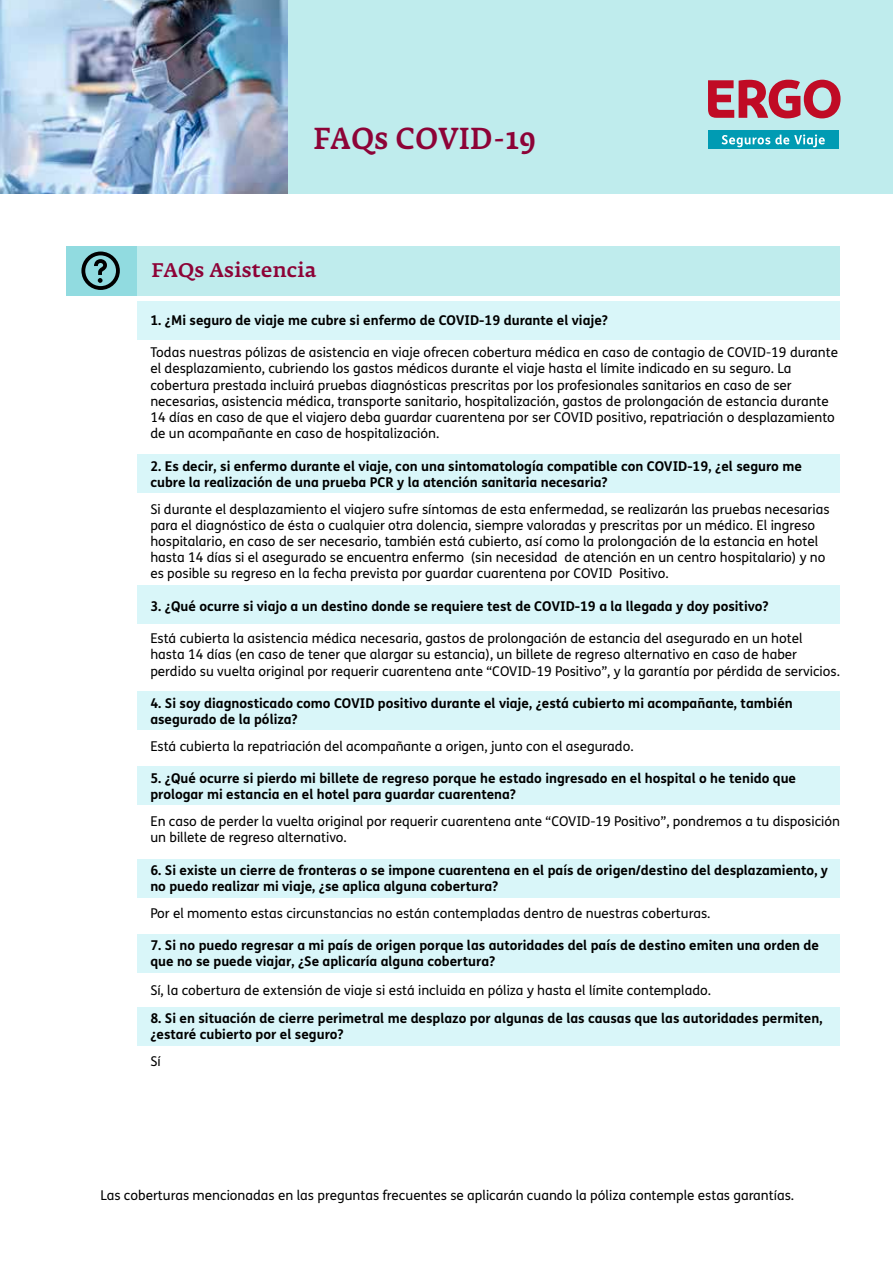
<style>
.page{position:relative;width:893px;height:1263px;background:#fff}
.page>*{position:absolute;margin:0;border:0;box-sizing:border-box;transform-origin:0 0}
.t1{font:500 30px "Fedra Serif A Pro";letter-spacing:.02em;color:#8d0337;scale:.92 1}
.t2{font:500 19.5px "Fedra Serif A Pro";letter-spacing:.02em;color:#8d0337}
.t3{font:13.5px/16.2px "FS Me";color:#000}
.t4{font:700 13.5px/16.2px "FS Me";color:#000}
</style>
<div class="page">
<div style="left:107px;top:0;width:786px;height:194px;background:#bfeced"></div>
<svg style="left:708px;top:80px;width:132px;height:38px"></svg>
<div style="left:708px;top:130px;width:130px;height:19px;background:#009bb3"></div>
<svg style="left:722px;top:134px;width:103px;height:13px"></svg>
<img style="left:0;top:0;width:287px;height:194px">
<div style="left:66px;top:246px;width:72px;height:49px;background:#91dbe0"></div>
<div style="left:138px;top:246px;width:702px;height:49px;background:#bfeced"></div>
<div style="left:138px;top:301px;width:702px;height:39px;background:#d9f6f9"></div>
<div style="left:138px;top:454px;width:702px;height:39px;background:#d9f6f9"></div>
<div style="left:138px;top:585px;width:702px;height:39px;background:#d9f6f9"></div>
<div style="left:138px;top:691px;width:702px;height:39px;background:#d9f6f9"></div>
<div style="left:138px;top:766px;width:702px;height:39px;background:#d9f6f9"></div>
<div style="left:138px;top:859px;width:702px;height:39px;background:#d9f6f9"></div>
<div style="left:138px;top:934px;width:702px;height:39px;background:#d9f6f9"></div>
<div style="left:138px;top:1007px;width:702px;height:39px;background:#d9f6f9"></div>
<svg style="left:81px;top:252px;width:39px;height:38px"></svg>
<h1 class="t1" style="left:313px;top:121px;width:243px">FAQs COVID-19</h1>
<h2 class="t2" style="left:151px;top:259px;width:166px">FAQs Asistencia</h2>
<p class="t4" style="left:150px;top:311px;width:459px">1. ¿Mi seguro de viaje me cubre si enfermo de COVID-19 durante el viaje?</p>
<p class="t3" style="left:150px;top:344px;width:689px">Todas nuestras pólizas de asistencia en viaje ofrecen cobertura médica en caso de contagio de COVID-19 durante el desplazamiento, cubriendo los gastos médicos durante el viaje hasta el límite indicado en su seguro. La cobertura prestada incluirá pruebas diagnósticas prescritas por los profesionales sanitarios en caso de ser necesarias, asistencia médica, transporte sanitario, hospitalización, gastos de prolongación de estancia durante 14 días en caso de que el viajero deba guardar cuarentena por ser COVID positivo, repatriación o desplazamiento de un acompañante en caso de hospitalización.</p>
<p class="t4" style="left:150px;top:457px;width:653px">2. Es decir, si enfermo durante el viaje, con una sintomatología compatible con COVID-19, ¿el seguro me cubre la realización de una prueba PCR y la atención sanitaria necesaria?</p>
<p class="t3" style="left:150px;top:500px;width:681px">Si durante el desplazamiento el viajero sufre síntomas de esta enfermedad, se realizarán las pruebas necesarias para el diagnóstico de ésta o cualquier otra dolencia, siempre valoradas y prescritas por un médico. El ingreso hospitalario, en caso de ser necesario, también está cubierto, así como la prolongación de la estancia en hotel hasta 14 días si el asegurado se encuentra enfermo (sin necesidad de atención en un centro hospitalario) y no es posible su regreso en la fecha prevista por guardar cuarentena por COVID Positivo.</p>
<p class="t4" style="left:150px;top:597px;width:620px">3. ¿Qué ocurre si viajo a un destino donde se requiere test de COVID-19 a la llegada y doy positivo?</p>
<p class="t3" style="left:150px;top:630px;width:691px">Está cubierta la asistencia médica necesaria, gastos de prolongación de estancia del asegurado en un hotel hasta 14 días (en caso de tener que alargar su estancia), un billete de regreso alternativo en caso de haber perdido su vuelta original por requerir cuarentena ante “COVID-19 Positivo”, y la garantía por pérdida de servicios.</p>
<p class="t4" style="left:150px;top:694px;width:644px">4. Si soy diagnosticado como COVID positivo durante el viaje, ¿está cubierto mi acompañante, también asegurado de la póliza?</p>
<p class="t3" style="left:150px;top:738px;width:485px">Está cubierta la repatriación del acompañante a origen, junto con el asegurado.</p>
<p class="t4" style="left:150px;top:770px;width:647px">5. ¿Qué ocurre si pierdo mi billete de regreso porque he estado ingresado en el hospital o he tenido que prologar mi estancia en el hotel para guardar cuarentena?</p>
<p class="t3" style="left:150px;top:813px;width:691px">En caso de perder la vuelta original por requerir cuarentena ante “COVID-19 Positivo”, pondremos a tu disposición un billete de regreso alternativo.</p>
<p class="t4" style="left:150px;top:861px;width:679px">6. Si existe un cierre de fronteras o se impone cuarentena en el país de origen/destino del desplazamiento, y no puedo realizar mi viaje, ¿se aplica alguna cobertura?</p>
<p class="t3" style="left:150px;top:904px;width:562px">Por el momento estas circunstancias no están contempladas dentro de nuestras coberturas.</p>
<p class="t4" style="left:150px;top:936px;width:670px">7. Si no puedo regresar a mi país de origen porque las autoridades del país de destino emiten una orden de que no se puede viajar, ¿Se aplicaría alguna cobertura?</p>
<p class="t3" style="left:150px;top:981px;width:562px">Sí, la cobertura de extensión de viaje si está incluida en póliza y hasta el límite contemplado.</p>
<p class="t4" style="left:150px;top:1009px;width:674px">8. Si en situación de cierre perimetral me desplazo por algunas de las causas que las autoridades permiten, ¿estaré cubierto por el seguro?</p>
<p class="t3" style="left:150px;top:1052px;width:12px">Sí</p>
<p class="t3" style="left:100px;top:1187px;width:695px">Las coberturas mencionadas en las preguntas frecuentes se aplicarán cuando la póliza contemple estas garantías.</p>
</div>
